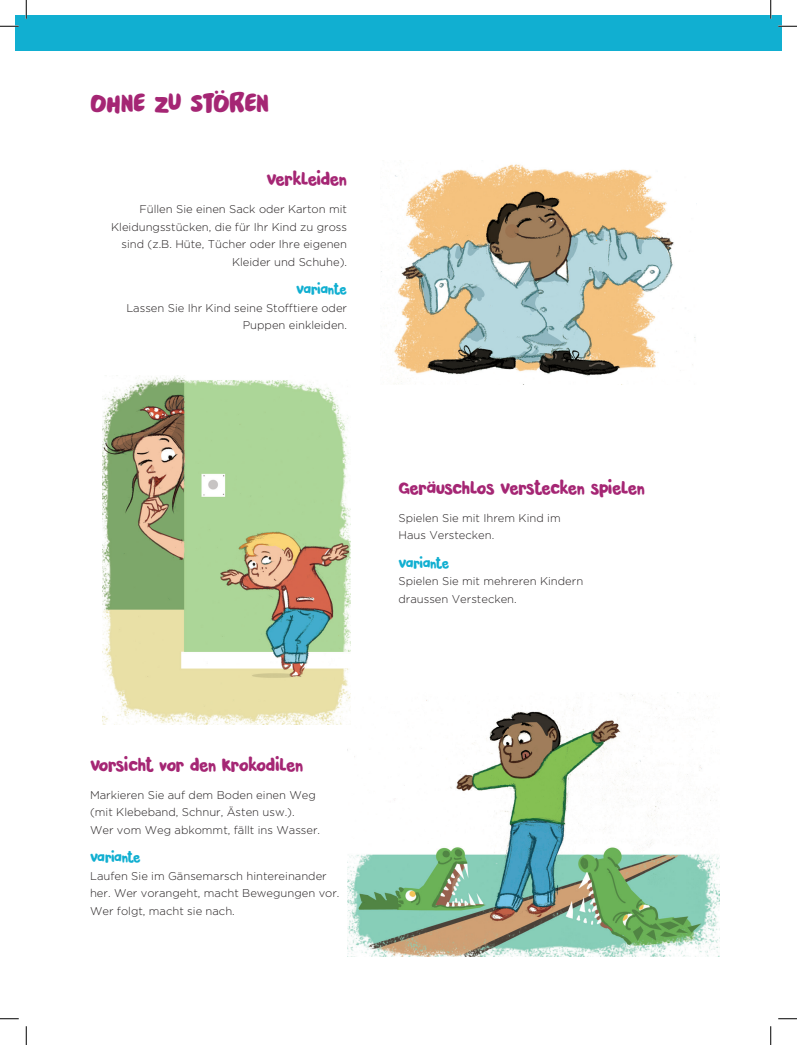
<style>
.page{position:relative;width:797px;height:1045px;background:#fff}
.page>*{position:absolute;margin:0;border:0;box-sizing:border-box;transform-origin:0 0}
.t1{font:27.5px "Pardesi";letter-spacing:-.03em;color:#a52674}
.t2{font:17.5px "Pardesi";letter-spacing:-.03em;color:#a52674}
.t3{font:13.75px "Pardesi";letter-spacing:-.05em;color:#11afd1}
.t4{font:300 11.25px/17.5px "Gotham";color:#231f20}
</style>
<div class="page">
<div style="left:16px;top:16px;width:765px;height:35px;background:#11afd1"></div>
<img style="left:347px;top:692px;width:372px;height:264px">
<img style="left:102px;top:375px;width:249px;height:350px">
<img style="left:381px;top:164px;width:315px;height:220px">
<svg style="left:0;top:25px;width:19px;height:2px"></svg>
<svg style="left:778px;top:25px;width:19px;height:2px"></svg>
<svg style="left:0;top:1018px;width:19px;height:1px"></svg>
<svg style="left:778px;top:1018px;width:19px;height:1px"></svg>
<svg style="left:25px;top:0;width:2px;height:19px"></svg>
<svg style="left:25px;top:1026px;width:2px;height:19px"></svg>
<svg style="left:770px;top:0;width:1px;height:19px"></svg>
<svg style="left:770px;top:1026px;width:1px;height:19px"></svg>
<h1 class="t1" style="left:90px;top:83px;width:180px">OHNE ZU STÖREN</h1>
<h2 class="t2" style="left:266px;top:166px;width:82px">VERKLEIDEN</h2>
<p class="t4" style="left:111px;top:200px;width:237px;text-align:right">Füllen Sie einen Sack oder Karton mit Kleidungsstücken, die für Ihr Kind zu gross sind (z.B. Hüte, Tücher oder Ihre eigenen Kleider und Schuhe).</p>
<p class="t3" style="left:296px;top:279px;width:52px">VARIANTE</p>
<p class="t4" style="left:126px;top:299px;width:222px;text-align:right">Lassen Sie Ihr Kind seine Stofftiere oder<br>Puppen einkleiden.</p>
<h2 class="t2" style="left:398px;top:475px;width:248px">GERÄUSCHLOS VERSTECKEN SPIELEN</h2>
<p class="t4" style="left:398px;top:509px;width:164px">Spielen Sie mit Ihrem Kind im<br>Haus Verstecken.</p>
<p class="t3" style="left:398px;top:552px;width:52px">VARIANTE</p>
<p class="t4" style="left:398px;top:572px;width:186px">Spielen Sie mit mehreren Kindern draussen Verstecken.</p>
<h2 class="t2" style="left:90px;top:752px;width:215px">VORSICHT VOR DEN KROKODILEN</h2>
<p class="t4" style="left:90px;top:786px;width:232px">Markieren Sie auf dem Boden einen Weg (mit Klebeband, Schnur, Ästen usw.).<br>Wer vom Weg abkommt, fällt ins Wasser.</p>
<p class="t3" style="left:90px;top:847px;width:52px">VARIANTE</p>
<p class="t4" style="left:90px;top:866px;width:251px">Laufen Sie im Gänsemarsch hintereinander her. Wer vorangeht, macht Bewegungen vor.<br>Wer folgt, macht sie nach.</p>
</div>
